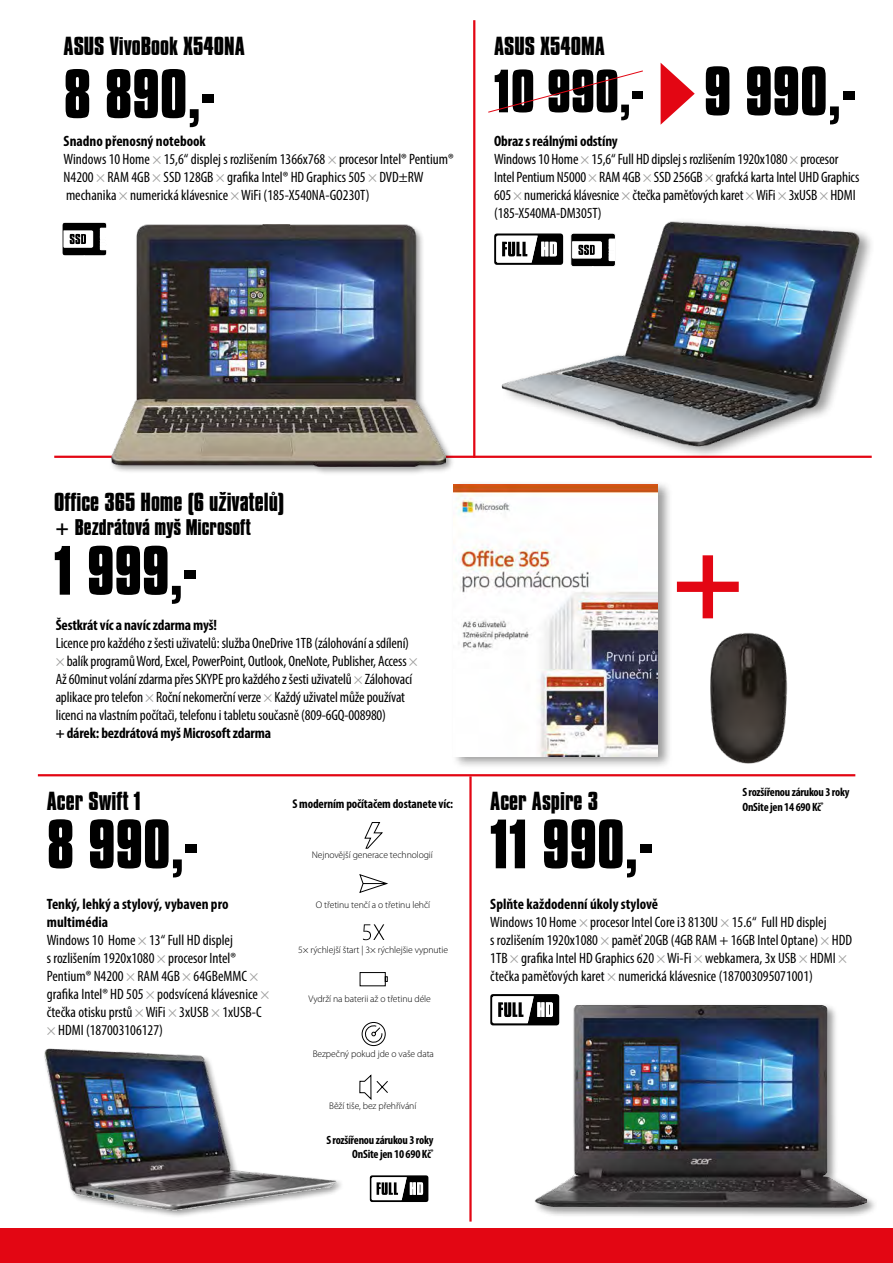
<style>
.page{position:relative;width:893px;height:1263px;background:#fff}
.page>*{position:absolute;margin:0;border:0;box-sizing:border-box;transform-origin:0 0}
.t1{font:700 105.75px "Compacta BT";color:#e30613}
.t2{font:700 60px "Compacta BT";color:#000}
.t3{font:700 52.5px "Compacta BT";color:#000}
.t4{font:700 22.5px "Compacta BT";color:#000}
.t5{font:700 19.5px "Compacta BT";color:#000}
.t6{font:condensed 15px/18px "Myriad Pro";letter-spacing:-.01em;color:#000}
.t7{font:700 condensed 15px "Myriad Pro";letter-spacing:-.01em;color:#000}
.t8{font:700 condensed 12.75px "Myriad Pro";letter-spacing:-.01em;color:#000}
.t9{font:700 condensed 12px/14.4px "Myriad Pro";letter-spacing:-.02em;color:#000;text-align:right}
.t10{font:300 9.6px "Myriad Pro";letter-spacing:-.01em;color:#000}
.s1{font-weight:700}
.s2{color:#9d9d9c}
.s3{font-size:60px}
.s4{font-family:"Compacta AT Bold";font-weight:400}
</style>
<div class="page">
<div style="left:0;top:1229px;width:893px;height:34px;background:#e30613"></div>
<hr style="left:54px;top:456px;width:818px;height:2px;background:#e30613">
<hr style="left:38px;top:774px;width:817px;height:2px;background:#e30613">
<img style="left:44px;top:1048px;width:296px;height:168px">
<div style="left:533px;top:1003px;width:345px;height:215px;background:#000;opacity:.4"></div>
<img style="left:534px;top:1004px;width:333px;height:203px">
<div style="left:110px;top:223px;width:345px;height:253px;background:#000;opacity:.4"></div>
<img style="left:111px;top:225px;width:334px;height:241px">
<svg style="left:490px;top:994px;width:69px;height:31px"></svg>
<hr style="left:469px;top:776px;width:3px;height:445px;background:#e30613">
<hr style="left:473px;top:20px;width:2px;height:438px;background:#e30613">
<img style="left:489px;top:221px;width:383px;height:237px">
<svg style="left:62px;top:222px;width:45px;height:34px"></svg>
<svg style="left:570px;top:232px;width:46px;height:35px"></svg>
<svg style="left:494px;top:233px;width:69px;height:32px"></svg>
<svg style="left:488px;top:70px;width:155px;height:43px"></svg>
<svg style="left:363px;top:924px;width:21px;height:16px"></svg>
<svg style="left:364px;top:822px;width:19px;height:27px"></svg>
<svg style="left:359px;top:1074px;width:29px;height:26px"></svg>
<svg style="left:359px;top:874px;width:29px;height:19px"></svg>
<svg style="left:359px;top:972px;width:29px;height:14px"></svg>
<svg style="left:361px;top:1022px;width:25px;height:24px"></svg>
<svg style="left:370px;top:1175px;width:58px;height:27px"></svg>
<svg style="left:661px;top:63px;width:34px;height:62px"></svg>
<div style="left:451px;top:480px;width:222px;height:289px;background:#000;opacity:.4"></div>
<img style="left:453px;top:485px;width:205px;height:271px">
<img style="left:649px;top:631px;width:139px;height:134px">
<h3 class="t4" style="left:64px;top:33px;width:183px">ASUS VivoBook X540NA</h3>
<h2 class="t2" style="left:64px;top:58px;width:153px">8 890,-</h2>
<p class="t6" style="left:64px;top:132px;width:391px"><span class="s1">Snadno přenosný notebook<br></span>Windows 10 Home <span class="s2">×</span> 15,6“ displej s rozlišením 1366x768 <span class="s2">×</span> procesor Intel® Pentium® N4200 <span class="s2">×</span> RAM 4GB <span class="s2">×</span> SSD 128GB <span class="s2">×</span> grafika Intel® HD Graphics 505 <span class="s2">×</span> DVD±RW mechanika <span class="s2">×</span> numerická klávesnice <span class="s2">×</span> WiFi (185-X540NA-GO230T)</p>
<h3 class="t4" style="left:494px;top:33px;width:112px">ASUS X540MA</h3>
<h3 class="t3" style="left:494px;top:59px;width:363px">10 990,- <span class="s3">9 990,-</span></h3>
<p class="t6" style="left:494px;top:132px;width:367px"><span class="s1">Obraz s reálnými odstíny<br></span>Windows 10 Home <span class="s2">×</span> 15,6“ Full HD dipslej s rozlišením 1920x1080 <span class="s2">×</span> procesor Intel Pentium N5000 <span class="s2">×</span> RAM 4GB <span class="s2">×</span> SSD 256GB <span class="s2">×</span> grafcká karta Intel UHD Graphics 605 <span class="s2">×</span> numerická klávesnice <span class="s2">×</span> čtečka paměťových karet <span class="s2">×</span> WiFi <span class="s2">×</span> 3xUSB <span class="s2">×</span> HDMI (185-X540MA-DM305T)</p>
<h3 class="t4" style="left:54px;top:488px;width:231px">Office 365 Home <span class="s4">(6 uživatelů)</span></h3>
<h3 class="t5" style="left:54px;top:515px;width:198px">+ Bezdrátová myš Microsoft</h3>
<h2 class="t2" style="left:54px;top:534px;width:145px">1 999,-</h2>
<h1 class="t1" style="left:664px;top:512px;width:90px">+</h1>
<p class="t7" style="left:56px;top:615px;width:163px">Šestkrát víc a navíc zdarma myš!</p>
<p class="t6" style="left:56px;top:634px;width:364px">Licence pro každého z šesti uživatelů: služba OneDrive 1TB (zálohování a sdílení) <span class="s2">×</span> balík programů Word, Excel, PowerPoint, Outlook, OneNote, Publisher, Access <span class="s2">× </span>Až 60minut volání zdarma přes SKYPE pro každého z šesti uživatelů <span class="s2">×</span> Zálohovací aplikace pro telefon <span class="s2">×</span> Roční nekomerční verze <span class="s2">×</span> Každý uživatel může používat licenci na vlastním počítači, telefonu i tabletu současně (809-6GQ-008980)</p>
<p class="t7" style="left:56px;top:723px;width:217px">+ dárek: bezdrátová myš Microsoft zdarma</p>
<h3 class="t4" style="left:47px;top:787px;width:96px">Acer Swift 1</h3>
<h2 class="t2" style="left:47px;top:808px;width:153px">8 990,-</h2>
<p class="t6" style="left:47px;top:895px;width:224px"><span class="s1">Tenký, lehký a stylový, vybaven pro multimédia<br></span>Windows 10 Home <span class="s2">×</span> 13“ Full HD displej<br>s rozlišením 1920x1080 <span class="s2">×</span> procesor Intel® Pentium® N4200 <span class="s2">×</span> RAM 4GB <span class="s2">×</span> 64GBeMMC <span class="s2">× </span>grafika Intel® HD 505 <span class="s2">×</span> podsvícená klávesnice <span class="s2">× </span>čtečka otisku prstů <span class="s2">×</span> WiFi <span class="s2">×</span> 3xUSB <span class="s2">×</span> 1xUSB-C <span class="s2">×</span> HDMI (187003106127)</p>
<p class="t8" style="left:292px;top:795px;width:162px">S moderním počítačem dostanete víc:</p>
<p class="t10" style="left:312px;top:849px;width:123px">Nejnovější generace technologií</p>
<p class="t10" style="left:316px;top:900px;width:116px">O třetinu tenčí a o třetinu lehčí</p>
<p class="t10" style="left:298px;top:944px;width:151px">5× rýchlejší štart | 3× rýchlejšie vypnutie</p>
<p class="t10" style="left:309px;top:993px;width:124px">Vydrží na baterii až o třetinu déle</p>
<p class="t10" style="left:313px;top:1048px;width:123px">Bezpečný pokud jde o vaše data</p>
<p class="t10" style="left:329px;top:1101px;width:89px">Běží tiše, bez přehřívání</p>
<p class="t9" style="left:326px;top:1132px;width:109px">S rozšířenou zárukou 3 roky<br>OnSite jen 10 690 Kč<sup>*</sup></p>
<h3 class="t4" style="left:490px;top:787px;width:109px">Acer Aspire 3</h3>
<h2 class="t2" style="left:490px;top:808px;width:164px">11 990,-</h2>
<p class="t9" style="left:742px;top:785px;width:109px;text-align:left">S rozšířenou zárukou 3 roky<br>OnSite jen 14 690 Kč<sup>*</sup></p>
<p class="t6" style="left:490px;top:895px;width:363px"><span class="s1">Splňte každodenní úkoly stylově<br></span>Windows 10 Home <span class="s2">×</span> procesor Intel Core i3 8130U <span class="s2">×</span> 15.6“ Full HD displej<br>s rozlišením 1920x1080 <span class="s2">×</span> paměť 20GB (4GB RAM + 16GB Intel Optane) <span class="s2">×</span> HDD 1TB <span class="s2">×</span> grafika Intel HD Graphics 620 <span class="s2">×</span> Wi-Fi <span class="s2">×</span> webkamera, 3x USB <span class="s2">×</span> HDMI <span class="s2">× </span>čtečka paměťových karet <span class="s2">×</span> numerická klávesnice (187003095071001)</p>
</div>
